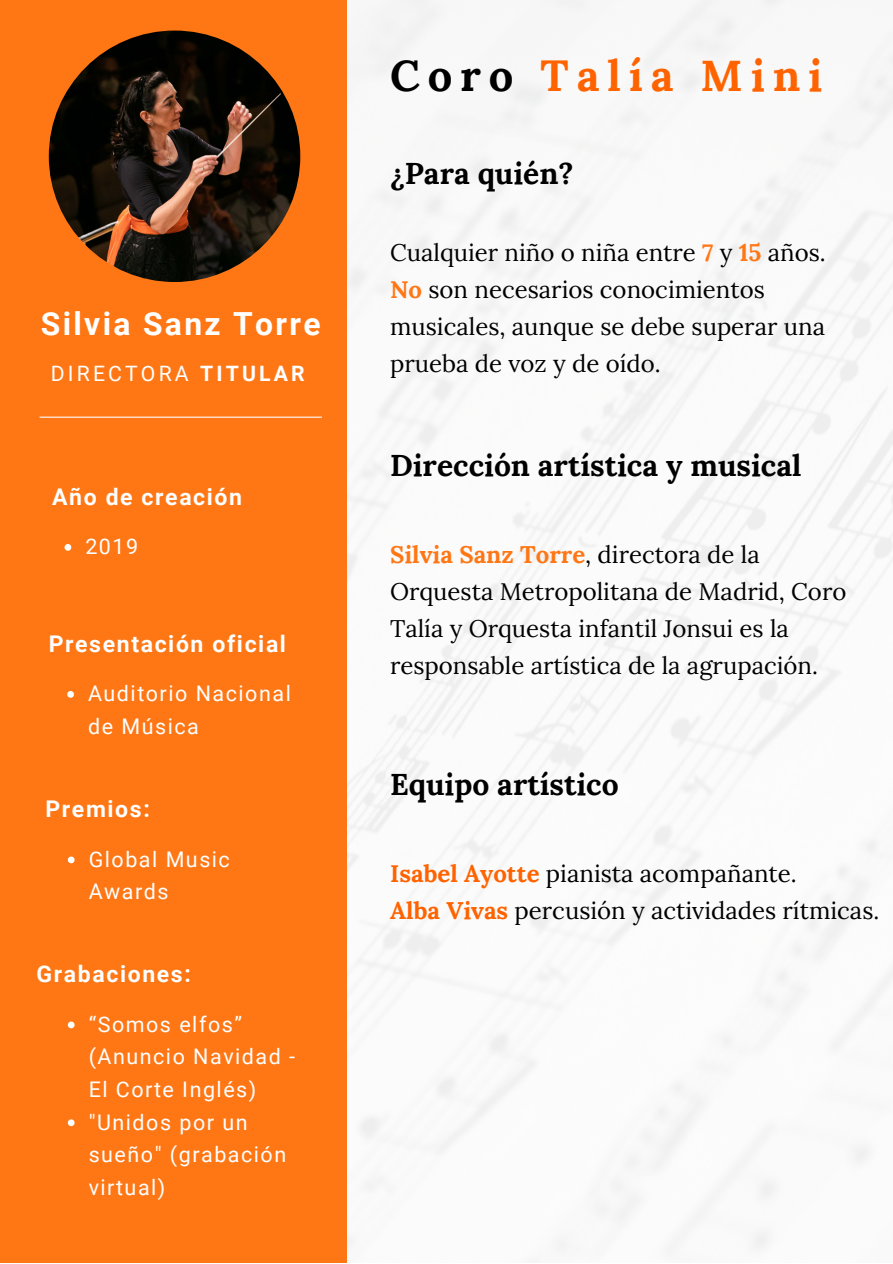
<style>
.page{position:relative;width:893px;height:1264px;background:#fff}
.page>*{position:absolute;margin:0;border:0;box-sizing:border-box;transform-origin:0 0}
.t1{font:700 43.5px "Lora";letter-spacing:.18em;color:#ff6300}
.t2{font:700 31.8px "Roboto";letter-spacing:.075em;color:#fff}
.t3{font:700 30px "Lora";color:#000}
.t4{font:24px/37px "Lora";color:#000}
.t5{font:700 22.95px "Roboto";letter-spacing:.07em;color:#fdfefe}
.t6{font:21.45px/32.5px "Roboto";letter-spacing:.07em;color:#fdfefe}
.t7{font:21.15px "Roboto";letter-spacing:.15em;color:#fff}
.s1{font-weight:700}
.s2{color:#000}
.s3{font-weight:700;color:#ff7715}
.s4{font-weight:700;color:#ff6300}
</style>
<div class="page">
<div style="left:0;top:0;width:347px;height:1262px;background:#ff7715"></div>
<hr style="left:40px;top:416px;width:282px;height:2px;background:#fff">
<img style="left:49px;top:31px;width:251px;height:251px;border-radius:50%">
<svg style="left:65px;top:544px;width:6px;height:6px"></svg>
<svg style="left:67px;top:691px;width:7px;height:6px"></svg>
<svg style="left:68px;top:856px;width:7px;height:7px"></svg>
<svg style="left:68px;top:1021px;width:7px;height:7px"></svg>
<svg style="left:68px;top:1119px;width:7px;height:7px"></svg>
<p class="t2" style="left:41px;top:305px;width:281px">Silvia Sanz Torre</p>
<p class="t7" style="left:51px;top:361px;width:255px">DIRECTORA <span class="s1">TITULAR</span></p>
<p class="t5" style="left:52px;top:483px;width:191px">Año de creación</p>
<p class="t6" style="left:85px;top:530px;width:54px">2019</p>
<p class="t5" style="left:49px;top:630px;width:239px">Presentación oficial</p>
<p class="t6" style="left:88px;top:677px;width:204px">Auditorio Nacional de Música</p>
<p class="t5" style="left:45px;top:796px;width:106px">Premios:</p>
<p class="t6" style="left:89px;top:843px;width:143px">Global Music<br>Awards</p>
<p class="t5" style="left:37px;top:961px;width:156px">Grabaciones:</p>
<p class="t6" style="left:89px;top:1008px;width:208px">“Somos elfos” (Anuncio Navidad -<br>El Corte Inglés)</p>
<p class="t6" style="left:89px;top:1105px;width:199px">"Unidos por un sueño" (grabación virtual)</p>
<p class="t1" style="left:390px;top:47px;width:434px"><span class="s2">Coro</span> Talía Mini</p>
<p class="t3" style="left:390px;top:153px;width:185px">¿Para quién?</p>
<p class="t4" style="left:390px;top:234px;width:437px">Cualquier niño o niña entre <span class="s3">7</span> y <span class="s3">15</span> años.</p>
<p class="t4" style="left:390px;top:271px;width:436px"><span class="s3">No</span> son necesarios conocimientos musicales, aunque se debe superar una prueba de voz y de oído.</p>
<p class="t3" style="left:390px;top:446px;width:413px">Dirección artística y musical</p>
<p class="t4" style="left:390px;top:535px;width:458px"><span class="s3">Silvia Sanz Torre</span>, directora de la Orquesta Metropolitana de Madrid, Coro Talía y Orquesta infantil Jonsui es la responsable artística de la agrupación.</p>
<p class="t3" style="left:390px;top:765px;width:230px">Equipo artístico</p>
<p class="t4" style="left:390px;top:854px;width:408px"><span class="s4">Isabel Ayotte</span> pianista acompañante.</p>
<p class="t4" style="left:390px;top:891px;width:490px"><span class="s4">Alba Vivas</span> percusión y actividades rítmicas.</p>
</div>
